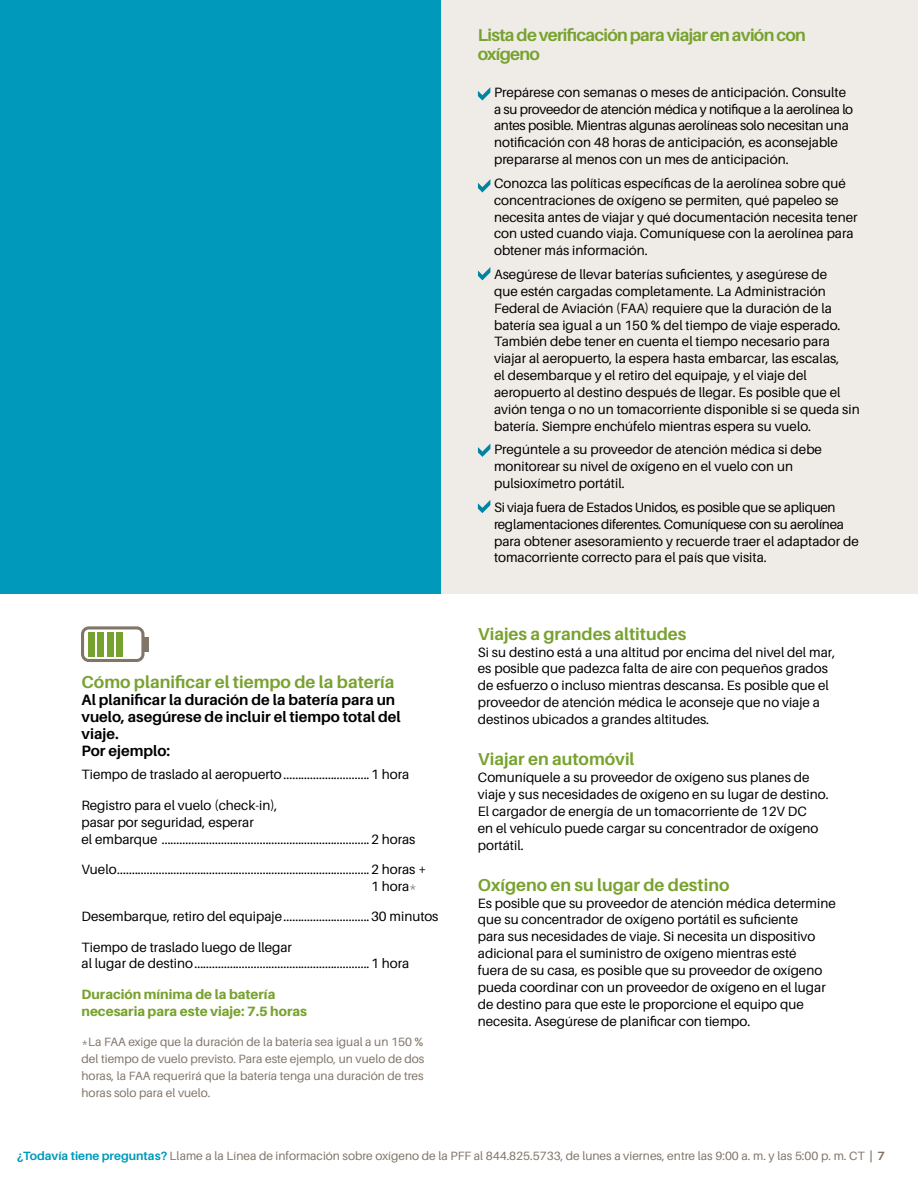
<style>
.page{position:relative;width:918px;height:1188px;background:#fff}
.page>*{position:absolute;margin:0;border:0;box-sizing:border-box;transform-origin:0 0}
.t1{font:700 17.25px "Aileron";color:#78a22f}
.t2{font:700 17.25px/19.5px "Aileron";letter-spacing:-.04em;color:#78a22f}
.t3{font:700 15px/16.8px "Aileron";color:#000}
.t4{font:13.5px/16.8px "Aileron";color:#000}
.t5{font:13.5px/16.8px "Aileron";letter-spacing:-.02em;color:#000}
.t6{font:800 13.5px/16.8px "Aileron";color:#78a22f}
.t7{font:12px/16.8px "Aileron";color:#817569;text-align:justify}
.s1{font-weight:700;color:#0099bc}
.s2{font-weight:700}
</style>
<div class="page">
<div style="left:440px;top:0;width:478px;height:594px;background:#efece8"></div>
<div style="left:0;top:0;width:440px;height:594px;background:#0099bc"></div>
<svg style="left:81px;top:626px;width:63px;height:36px"></svg>
<div style="left:143px;top:637px;width:5px;height:14px;background:#817569"></div>
<div style="left:88px;top:632px;width:7px;height:24px;background:#78a22f"></div>
<div style="left:97px;top:632px;width:7px;height:24px;background:#78a22f"></div>
<div style="left:107px;top:632px;width:6px;height:24px;background:#78a22f"></div>
<div style="left:116px;top:632px;width:7px;height:24px;background:#78a22f"></div>
<svg style="left:478px;top:87px;width:12px;height:14px"></svg>
<svg style="left:478px;top:179px;width:12px;height:13px"></svg>
<svg style="left:478px;top:267px;width:12px;height:13px"></svg>
<svg style="left:478px;top:444px;width:12px;height:13px"></svg>
<svg style="left:478px;top:500px;width:12px;height:13px"></svg>
<p class="t1" style="left:82px;top:673px;width:315px">Cómo planificar el tiempo de la batería</p>
<p class="t3" style="left:82px;top:692px;width:321px">Al planificar la duración de la batería para un vuelo, asegúrese de incluir el tiempo total del viaje.<br>Por ejemplo:</p>
<p class="t4" style="left:82px;top:766px;width:329px">Tiempo de traslado al aeropuerto.............................1 hora</p>
<p class="t4" style="left:82px;top:797px;width:335px">Registro para el vuelo (check-in),<br>pasar por seguridad, esperar<br>el embarque ......................................................................2 horas</p>
<p class="t4" style="left:82px;top:861px;width:346px">Vuelo.....................................................................................2 horas +</p>
<p class="t4" style="left:82px;top:908px;width:358px">Desembarque, retiro del equipaje.............................30 minutos</p>
<p class="t4" style="left:82px;top:939px;width:329px">Tiempo de traslado luego de llegar<br>al lugar de destino...........................................................1 hora</p>
<p class="t6" style="left:82px;top:986px;width:227px">Duración mínima de la batería necesaria para este viaje: 7.5 horas</p>
<p class="t7" style="left:82px;top:1034px;width:344px">*La FAA exige que la duración de la batería sea igual a un 150 % del tiempo de vuelo previsto. Para este ejemplo, un vuelo de dos horas, la FAA requerirá que la batería tenga una duración de tres horas solo para el vuelo.</p>
<p class="t2" style="left:478px;top:25px;width:329px">Lista de verificación para viajar en avión con oxígeno</p>
<p class="t4" style="left:494px;top:84px;width:360px">Prepárese con semanas o meses de anticipación. Consulte a su proveedor de atención médica y notifique a la aerolínea lo antes posible. Mientras algunas aerolíneas solo necesitan una notificación con 48 horas de anticipación, es aconsejable prepararse al menos con un mes de anticipación.</p>
<p class="t4" style="left:494px;top:175px;width:365px">Conozca las políticas específicas de la aerolínea sobre qué concentraciones de oxígeno se permiten, qué papeleo se necesita antes de viajar y qué documentación necesita tener con usted cuando viaja. Comuníquese con la aerolínea para obtener más información.</p>
<p class="t4" style="left:494px;top:266px;width:367px">Asegúrese de llevar baterías suficientes, y asegúrese de<br>que estén cargadas completamente. La Administración Federal de Aviación (FAA) requiere que la duración de la batería sea igual a un 150 % del tiempo de viaje esperado.<br>También debe tener en cuenta el tiempo necesario para viajar al aeropuerto, la espera hasta embarcar, las escalas,<br>el desembarque y el retiro del equipaje, y el viaje del aeropuerto al destino después de llegar. Es posible que el avión tenga o no un tomacorriente disponible si se queda sin batería. Siempre enchúfelo mientras espera su vuelo.</p>
<p class="t4" style="left:494px;top:442px;width:329px">Pregúntele a su proveedor de atención médica si debe monitorear su nivel de oxígeno en el vuelo con un pulsioxímetro portátil.</p>
<p class="t5" style="left:494px;top:499px;width:366px">Si viaja fuera de Estados Unidos, es posible que se apliquen reglamentaciones diferentes. Comuníquese con su aerolínea para obtener asesoramiento y recuerde traer el adaptador de tomacorriente correcto para el país que visita.</p>
<p class="t1" style="left:478px;top:624px;width:210px">Viajes a grandes altitudes</p>
<p class="t4" style="left:478px;top:644px;width:359px">Si su destino está a una altitud por encima del nivel del mar, es posible que padezca falta de aire con pequeños grados de esfuerzo o incluso mientras descansa. Es posible que el proveedor de atención médica le aconseje que no viaje a destinos ubicados a grandes altitudes.</p>
<p class="t1" style="left:478px;top:750px;width:158px">Viajar en automóvil</p>
<p class="t4" style="left:478px;top:769px;width:352px">Comuníquele a su proveedor de oxígeno sus planes de viaje y sus necesidades de oxígeno en su lugar de destino.<br>El cargador de energía de un tomacorriente de 12V DC<br>en el vehículo puede cargar su concentrador de oxígeno portátil.</p>
<p class="t1" style="left:478px;top:875px;width:253px">Oxígeno en su lugar de destino</p>
<p class="t4" style="left:478px;top:895px;width:359px">Es posible que su proveedor de atención médica determine que su concentrador de oxígeno portátil es suficiente<br>para sus necesidades de viaje. Si necesita un dispositivo adicional para el suministro de oxígeno mientras esté<br>fuera de su casa, es posible que su proveedor de oxígeno pueda coordinar con un proveedor de oxígeno en el lugar de destino para que este le proporcione el equipo que necesita. Asegúrese de planificar con tiempo.</p>
<p class="t7" style="left:17px;top:1147px;width:870px"><span class="s1">¿Todavía tiene preguntas?</span> Llame a la Línea de información sobre oxígeno de la PFF al 844.825.5733, de lunes a viernes, entre las 9:00 a. m. y las 5:00 p. m. CT <span class="s2">| 7</span></p>
</div>
